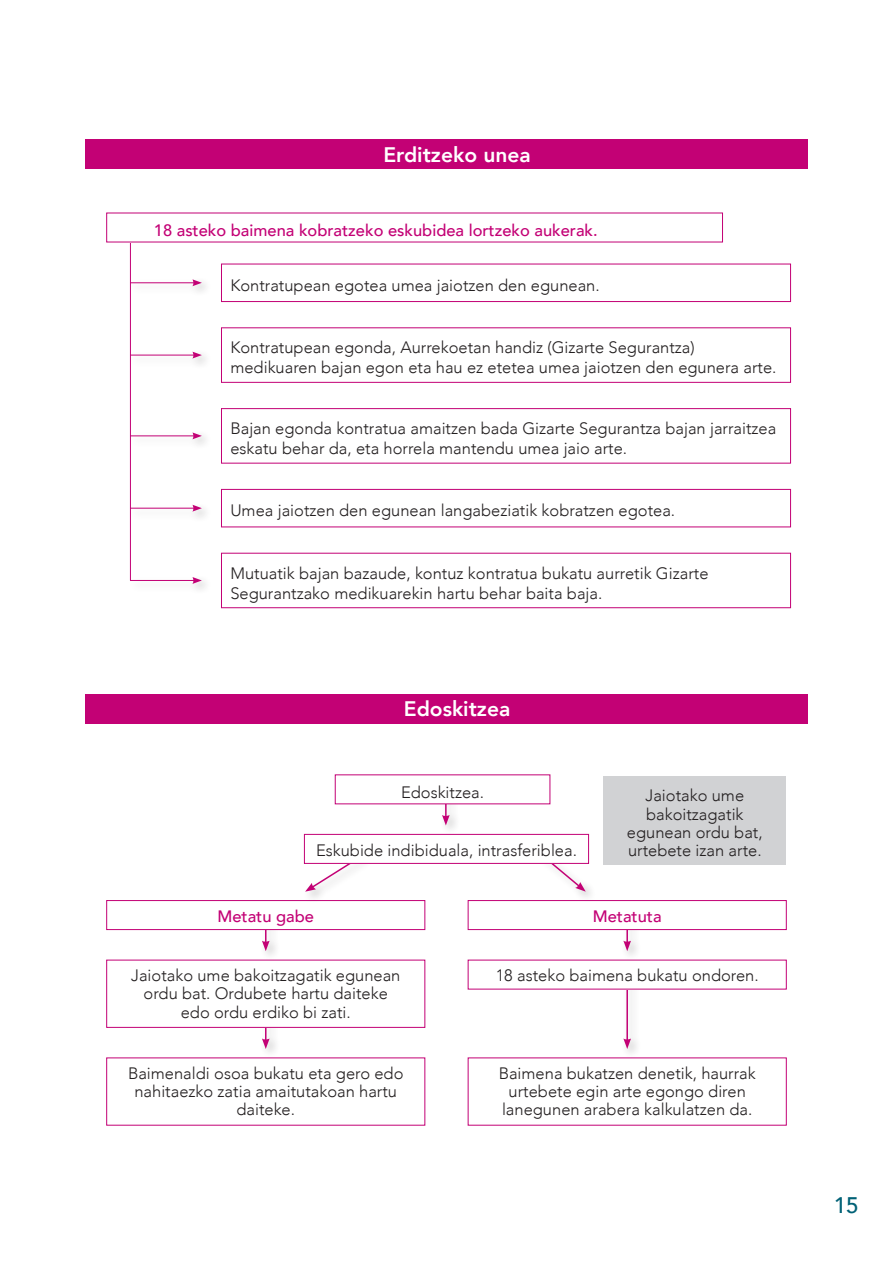
<style>
.page{position:relative;width:893px;height:1263px;background:#fff}
.page>*{position:absolute;margin:0;border:0;box-sizing:border-box;transform-origin:0 0}
.t1{font:500 22.5px "Avenir";color:#006176}
.t2{font:800 21px "Avenir";color:#fff}
.t3{font:300 16.5px/18.1px "Avenir";color:#231f20;text-align:center}
.t4{font:500 16.5px "Avenir";color:#c30175}
</style>
<div class="page">
<div style="left:259px;top:899px;width:22px;height:63px;background:#231f20;opacity:.3"></div>
<hr style="left:265px;top:902px;width:1px;height:41px;background:#c30175">
<svg style="left:262px;top:941px;width:8px;height:10px"></svg>
<div style="left:259px;top:999px;width:22px;height:61px;background:#231f20;opacity:.3"></div>
<hr style="left:265px;top:1002px;width:1px;height:39px;background:#c30175">
<svg style="left:262px;top:1038px;width:8px;height:11px"></svg>
<div style="left:107px;top:960px;width:318px;height:67px;background:#fff"></div>
<div style="left:106px;top:960px;width:319px;height:68px;border:1px solid #c30175"></div>
<div style="left:107px;top:1058px;width:318px;height:67px;background:#fff"></div>
<div style="left:107px;top:900px;width:318px;height:29px;background:#fff"></div>
<div style="left:106px;top:900px;width:319px;height:30px;border:1px solid #c30175"></div>
<div style="left:620px;top:972px;width:23px;height:88px;background:#fbfbfb"></div>
<hr style="left:626px;top:974px;width:2px;height:67px;background:#c30175">
<svg style="left:623px;top:1038px;width:8px;height:11px"></svg>
<div style="left:620px;top:899px;width:23px;height:63px;background:#231f20;opacity:.3"></div>
<hr style="left:626px;top:902px;width:2px;height:41px;background:#c30175">
<svg style="left:623px;top:941px;width:8px;height:10px"></svg>
<div style="left:468px;top:900px;width:318px;height:29px;background:#fff"></div>
<div style="left:468px;top:900px;width:319px;height:30px;border:1px solid #c30175"></div>
<div style="left:468px;top:960px;width:318px;height:29px;background:#fff"></div>
<div style="left:468px;top:1058px;width:318px;height:67px;background:#fff"></div>
<div style="left:604px;top:776px;width:182px;height:89px;background:#d1d2d4"></div>
<div style="left:439px;top:790px;width:22px;height:46px;background:#231f20;opacity:.3"></div>
<hr style="left:445px;top:793px;width:2px;height:24px;background:#c30175">
<svg style="left:442px;top:815px;width:8px;height:10px"></svg>
<div style="left:335px;top:775px;width:215px;height:29px;background:#fff"></div>
<div style="left:303px;top:852px;width:71px;height:51px;background:#231f20;opacity:.3"></div>
<svg style="left:305px;top:864px;width:60px;height:28px"></svg>
<div style="left:537px;top:851px;width:60px;height:52px;background:#231f20;opacity:.3"></div>
<svg style="left:538px;top:864px;width:48px;height:28px"></svg>
<div style="left:304px;top:834px;width:285px;height:29px;background:#fff"></div>
<div style="left:304px;top:834px;width:285px;height:30px;border:1px solid #c30175"></div>
<hr style="left:130px;top:239px;width:1px;height:341px;background:#c30175">
<div style="left:85px;top:139px;width:723px;height:30px;background:#c30175"></div>
<div style="left:85px;top:694px;width:723px;height:29px;background:#c30175"></div>
<div style="left:221px;top:264px;width:570px;height:38px;border:1px solid #c30175"></div>
<div style="left:221px;top:327px;width:570px;height:56px;border:1px solid #c30175"></div>
<div style="left:221px;top:408px;width:570px;height:55px;border:1px solid #c30175"></div>
<div style="left:221px;top:489px;width:570px;height:38px;border:1px solid #c30175"></div>
<div style="left:221px;top:553px;width:570px;height:55px;border:1px solid #c30175"></div>
<div style="left:128px;top:276px;width:85px;height:21px;background:#231f20;opacity:.3"></div>
<hr style="left:130px;top:282px;width:65px;height:1px;background:#c30175">
<svg style="left:192px;top:279px;width:10px;height:7px"></svg>
<div style="left:128px;top:349px;width:85px;height:21px;background:#231f20;opacity:.3"></div>
<hr style="left:130px;top:355px;width:65px;height:1px;background:#c30175">
<svg style="left:192px;top:352px;width:10px;height:6px"></svg>
<div style="left:128px;top:429px;width:85px;height:22px;background:#231f20;opacity:.3"></div>
<hr style="left:130px;top:435px;width:65px;height:1px;background:#c30175">
<svg style="left:192px;top:432px;width:10px;height:7px"></svg>
<div style="left:128px;top:502px;width:85px;height:21px;background:#231f20;opacity:.3"></div>
<hr style="left:130px;top:508px;width:65px;height:1px;background:#c30175">
<svg style="left:192px;top:505px;width:10px;height:7px"></svg>
<div style="left:128px;top:574px;width:85px;height:21px;background:#fcfcfc"></div>
<hr style="left:130px;top:580px;width:65px;height:1px;background:#c30175">
<svg style="left:192px;top:577px;width:10px;height:7px"></svg>
<p class="t2" style="left:383px;top:138px;width:149px">Erditzeko unea</p>
<p class="t4" style="left:154px;top:216px;width:445px">18 asteko baimena kobratzeko eskubidea lortzeko aukerak.</p>
<p class="t3" style="left:230px;top:276px;width:371px">Kontratupean egotea umea jaiotzen den egunean.</p>
<p class="t3" style="left:230px;top:338px;width:548px;line-height:19.8px;text-align:left">Kontratupean egonda, Aurrekoetan handiz (Gizarte Segurantza) medikuaren bajan egon eta hau ez etetea umea jaiotzen den egunera arte.</p>
<p class="t3" style="left:230px;top:419px;width:547px;line-height:19.8px;text-align:left">Bajan egonda kontratua amaitzen bada Gizarte Segurantza bajan jarraitzea eskatu behar da, eta horrela mantendu umea jaio arte.</p>
<p class="t3" style="left:230px;top:502px;width:446px">Umea jaiotzen den egunean langabeziatik kobratzen egotea.</p>
<p class="t3" style="left:230px;top:563px;width:480px;line-height:19.8px;text-align:left">Mutuatik bajan bazaude, kontuz kontratua bukatu aurretik Gizarte<br>Segurantzako medikuarekin hartu behar baita baja.</p>
<p class="t2" style="left:404px;top:692px;width:108px">Edoskitzea</p>
<p class="t3" style="left:401px;top:783px;width:85px">Edoskitzea.</p>
<p class="t3" style="left:316px;top:841px;width:262px">Eskubide indibiduala, intrasferiblea.</p>
<p class="t3" style="left:627px;top:787px;width:137px">Jaiotako ume bakoitzagatik egunean ordu bat, urtebete izan arte.</p>
<p class="t4" style="left:217px;top:902px;width:98px">Metatu gabe</p>
<p class="t4" style="left:593px;top:902px;width:70px">Metatuta</p>
<p class="t3" style="left:131px;top:966px;width:271px">Jaiotako ume bakoitzagatik egunean ordu bat. Ordubete hartu daiteke edo ordu erdiko bi zati.</p>
<p class="t3" style="left:128px;top:1064px;width:277px">Baimenaldi osoa bukatu eta gero edo nahitaezko zatia amaitutakoan hartu daiteke.</p>
<p class="t3" style="left:496px;top:966px;width:265px">18 asteko baimena bukatu ondoren.</p>
<p class="t3" style="left:499px;top:1064px;width:259px">Baimena bukatzen denetik, haurrak urtebete egin arte egongo diren lanegunen arabera kalkulatzen da.</p>
<h1 class="t1" style="left:834px;top:1186px;width:27px">15</h1>
</div>
